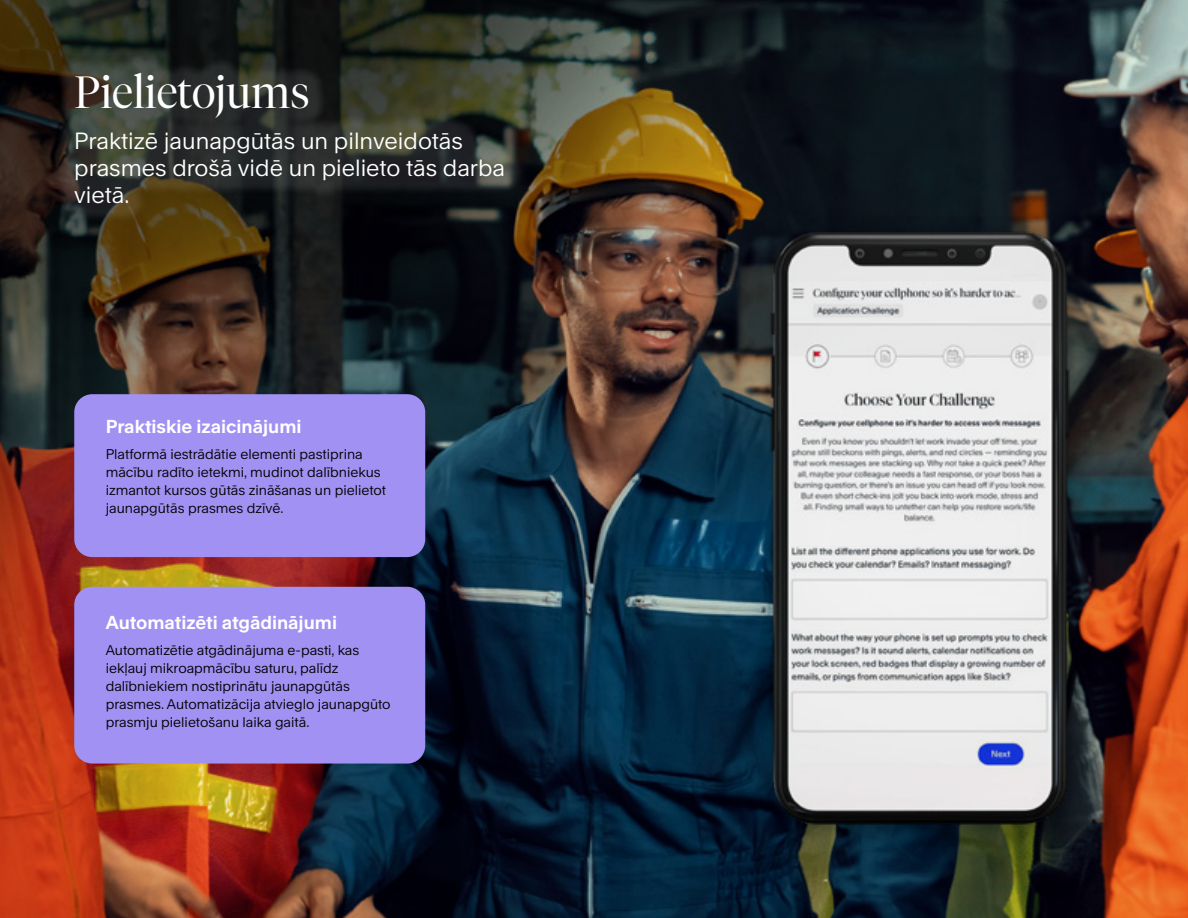
<style>
.page{position:relative;width:1188px;height:918px;background:#fff}
.page>*{position:absolute;margin:0;border:0;box-sizing:border-box;transform-origin:0 0}
.t1{font:300 45px "Tiempos Fine";color:#fff}
.t2{font:22.5px/27px "Rand";color:#fff}
.t3{font:700 18px "Rand";color:#fff}
.t4{font:13.5px/18px "Rand";color:#000}
</style>
<div class="page">
<img style="left:0;top:0;width:1188px;height:918px">
<div style="left:55px;top:53px;width:469px;height:170px;background:#fff;opacity:.11"></div>
<div style="left:754px;top:214px;width:340px;height:636px;background:#000;opacity:.4"></div>
<img style="left:762px;top:199px;width:324px;height:649px">
<div style="left:74px;top:394px;width:351px;height:163px;background:#a191f2;border-radius:18px"></div>
<div style="left:74px;top:587px;width:351px;height:177px;background:#a191f2;border-radius:18px"></div>
<h1 class="t1" style="left:74px;top:66px;width:237px">Pielietojums</h1>
<h2 class="t2" style="left:74px;top:125px;width:432px">Praktizē jaunapgūtās un pilnveidotās prasmes drošā vidē un pielieto tās darba vietā.</h2>
<h3 class="t3" style="left:106px;top:413px;width:197px">Praktiskie izaicinājumi</h3>
<p class="t4" style="left:106px;top:444px;width:282px">Platformā iestrādātie elementi pastiprina mācību radīto ietekmi, mudinot dalībniekus izmantot kursos gūtās zināšanas un pielietot jaunapgūtās prasmes dzīvē.</p>
<h3 class="t3" style="left:106px;top:608px;width:233px">Automatizēti atgādinājumi</h3>
<p class="t4" style="left:106px;top:639px;width:286px">Automatizētie atgādinājuma e-pasti, kas iekļauj mikroapmācību saturu, palīdz dalībniekiem nostiprinātu jaunapgūtās prasmes. Automatizācija atvieglo jaunapgūto prasmju pielietošanu laika gaitā.</p>
</div>
